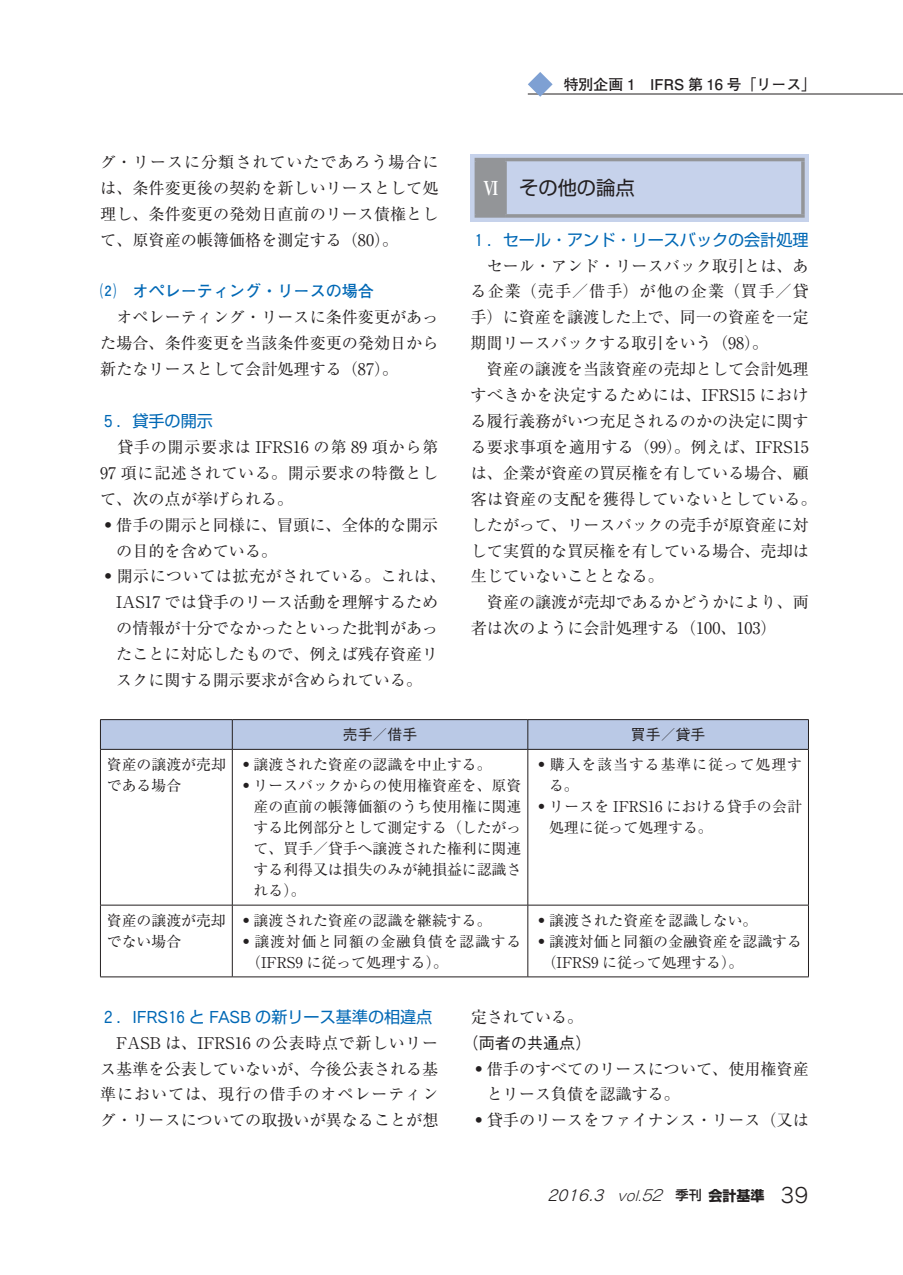
<style>
.page{position:relative;width:903px;height:1275px;background:#fff}
.page>*{position:absolute;margin:0;border:0;box-sizing:border-box;transform-origin:0 0}
.t1{font:19.25px "Shin Go Pr 5";color:#231f20}
.t2{font:16.1px/25.9px "Ryumin Pr 5";color:#231f20;text-align:justify}
.t3{font:16.1px "Shin Go Pr 5";color:#0168b5}
.t4{font:16.1px "Ryumin Pr 5";letter-spacing:.045em;color:#231f20}
.t5{font:16.1px "Ryumin Pr 5";letter-spacing:.04em;color:#231f20}
.t6{font:16.1px "Ryumin Pr 5";letter-spacing:.025em;color:#231f20}
.t7{font:700 16.1px "Futo Go B101 Pr 5";color:#0168b5}
.t8{font:500 16.1px "Gothic BBB Pr 5";color:#231f20}
.t9{font:14.88px/21px "Ryumin Pr 5";color:#231f20}
.t10{font:14.88px "Ryumin Pr 5";letter-spacing:.06em;color:#231f20}
.t11{font:italic 14.88px "Rodin Pro M";color:#231f20}
.t12{font:700 14.88px "Futo Go B101 Pr 5";color:#231f20}
.t13{font:500 14.88px "Gothic BBB Pr 5";color:#231f20}
.s1{font-family:"Cezanne Pro M";font-size:16.97px}
.s2{font-family:"Shin Go Pr 5";font-weight:900}
.s3{font-family:"Ryumin Pr 5";font-weight:700;color:#fff}
.s4{font-family:"Gothic MB101 Pr 5";font-weight:300;font-size:13.65px}
.s5{font-family:"Gothic MB101 Pr 5";font-weight:300}
.s6{font-family:"Shin Go Pr 5";font-weight:500;font-style:normal;font-size:13.12px}
.s7{font-family:"Shin Go Pr 5";font-weight:700;font-style:normal;font-size:14px}
.s8{font-style:normal;font-size:20.47px}
</style>
<div class="page">
<hr style="left:528px;top:94px;width:375px;height:1px;background:#231f20">
<svg style="left:528px;top:72px;width:25px;height:25px"></svg>
<div style="left:470px;top:154px;width:339px;height:68px;background:#c6d2eb"></div>
<div style="left:476px;top:160px;width:29px;height:56px;background:#939598"></div>
<hr style="left:475px;top:158px;width:30px;height:3px;background:#939598">
<hr style="left:475px;top:161px;width:3px;height:53px;background:#939598">
<hr style="left:505px;top:158px;width:300px;height:3px;background:#939598">
<svg style="left:505px;top:161px;width:2px;height:53px"></svg>
<svg style="left:801px;top:161px;width:4px;height:53px"></svg>
<svg style="left:475px;top:214px;width:30px;height:4px"></svg>
<svg style="left:505px;top:214px;width:300px;height:4px"></svg>
<hr style="left:100px;top:977px;width:132px;height:1px;background:#231f20">
<hr style="left:232px;top:977px;width:296px;height:1px;background:#231f20">
<hr style="left:100px;top:719px;width:132px;height:1px;background:#231f20">
<hr style="left:232px;top:719px;width:296px;height:1px;background:#231f20">
<hr style="left:528px;top:719px;width:281px;height:1px;background:#231f20">
<svg style="left:100px;top:720px;width:709px;height:29px;background:#b7c6e3"></svg>
<hr style="left:232px;top:749px;width:296px;height:1px;background:#231f20">
<hr style="left:100px;top:749px;width:132px;height:1px;background:#231f20">
<hr style="left:100px;top:750px;width:1px;height:155px;background:#231f20">
<hr style="left:232px;top:750px;width:1px;height:155px;background:#231f20">
<hr style="left:528px;top:749px;width:281px;height:1px;background:#231f20">
<hr style="left:527px;top:750px;width:1px;height:155px;background:#231f20">
<hr style="left:808px;top:750px;width:1px;height:155px;background:#231f20">
<hr style="left:100px;top:905px;width:132px;height:1px;background:#231f20">
<hr style="left:100px;top:905px;width:1px;height:72px;background:#231f20">
<hr style="left:232px;top:905px;width:296px;height:1px;background:#231f20">
<hr style="left:232px;top:905px;width:1px;height:72px;background:#231f20">
<hr style="left:528px;top:905px;width:281px;height:1px;background:#231f20">
<hr style="left:527px;top:905px;width:1px;height:72px;background:#231f20">
<hr style="left:808px;top:905px;width:1px;height:72px;background:#231f20">
<hr style="left:528px;top:977px;width:281px;height:1px;background:#231f20">
<p class="t2" style="left:100px;top:148px;width:340px">グ・リースに分類されていたであろう場合には、条件変更後の契約を新しいリースとして処理し、条件変更の発効日直前のリース債権として、原資産の帳簿価格を測定する（80）。</p>
<p class="t7" style="left:100px;top:278px;width:275px">⑵　オペレーティング・リースの場合</p>
<p class="t2" style="left:100px;top:303px;width:340px;text-indent:16px">オペレーティング・リースに条件変更があった場合、条件変更を当該条件変更の発効日から新たなリースとして会計処理する（87）。</p>
<p class="t3" style="left:104px;top:408px;width:110px"><span class="s1">5</span> ．貸手の開示</p>
<p class="t4" style="left:117px;top:434px;width:323px">貸手の開示要求は IFRS16 の第 89 項から第</p>
<p class="t5" style="left:100px;top:460px;width:340px">97 項に記述されている。開示要求の特徴とし</p>
<p class="t2" style="left:100px;top:485px;width:195px">て、次の点が挙げられる。</p>
<p class="t2" style="left:100px;top:511px;width:340px"><span class="s2">・</span>借手の開示と同様に、冒頭に、全体的な開示</p>
<p class="t2" style="left:116px;top:536px;width:162px">の目的を含めている。</p>
<p class="t6" style="left:100px;top:564px;width:347px"><span class="s2">・</span>開示については拡充がされている。これは、</p>
<p class="t2" style="left:116px;top:588px;width:324px">IAS17 では貸手のリース活動を理解するため</p>
<p class="t2" style="left:116px;top:614px;width:324px">の情報が十分でなかったといった批判があっ</p>
<p class="t2" style="left:116px;top:640px;width:324px">たことに対応したもので、例えば残存資産リ</p>
<p class="t2" style="left:116px;top:666px;width:307px">スクに関する開示要求が含められている。</p>
<p class="t12" style="left:564px;top:72px;width:254px">特別企画 1　IFRS 第 16 号「リース」</p>
<p class="t1" style="left:481px;top:172px;width:155px"><span class="s3">Ⅵ</span> その他の論点</p>
<p class="t3" style="left:474px;top:226px;width:336px"><span class="s1">1</span> ．セール・アンド・リースバックの会計処理</p>
<p class="t2" style="left:470px;top:251px;width:340px;text-indent:16px">セール・アンド・リースバック取引とは、ある企業（売手／借手）が他の企業（買手／貸手）に資産を譲渡した上で、同一の資産を一定期間リースバックする取引をいう（98）。</p>
<p class="t2" style="left:470px;top:355px;width:348px;text-align:left;text-indent:16px">資産の譲渡を当該資産の売却として会計処理すべきかを決定するためには、IFRS15 における履行義務がいつ充足されるのかの決定に関する要求事項を適用する（99）。例えば、IFRS15は、企業が資産の買戻権を有している場合、顧客は資産の支配を獲得していないとしている。したがって、リースバックの売手が原資産に対して実質的な買戻権を有している場合、売却は生じていないこととなる。</p>
<p class="t2" style="left:471px;top:588px;width:340px;text-indent:16px">資産の譲渡が売却であるかどうかにより、両者は次のように会計処理する（100、103）</p>
<p class="t13" style="left:343px;top:723px;width:76px">売手／借手</p>
<p class="t13" style="left:631px;top:723px;width:76px">買手／貸手</p>
<p class="t9" style="left:107px;top:753px;width:121px">資産の譲渡が売却である場合</p>
<p class="t9" style="left:239px;top:753px;width:254px"><span class="s2">・</span>譲渡された資産の認識を中止する。</p>
<p class="t9" style="left:239px;top:774px;width:284px"><span class="s2">・</span>リースバックからの使用権資産を、原資</p>
<p class="t9" style="left:254px;top:795px;width:269px">産の直前の帳簿価額のうち使用権に関連</p>
<p class="t9" style="left:254px;top:816px;width:269px">する比例部分として測定する（したがっ</p>
<p class="t9" style="left:254px;top:837px;width:269px">て、買手／貸手へ譲渡された権利に関連</p>
<p class="t9" style="left:254px;top:858px;width:269px">する利得又は損失のみが純損益に認識さ</p>
<p class="t9" style="left:254px;top:879px;width:54px">れる）。</p>
<p class="t9" style="left:107px;top:909px;width:120px">資産の譲渡が売却でない場合</p>
<p class="t9" style="left:239px;top:909px;width:254px"><span class="s2">・</span>譲渡された資産の認識を継続する。</p>
<p class="t10" style="left:239px;top:929px;width:284px"><span class="s2">・</span>譲渡対価と同額の金融負債を認識する</p>
<p class="t9" style="left:246px;top:951px;width:203px">（IFRS9 に従って処理する）。</p>
<p class="t10" style="left:534px;top:753px;width:269px"><span class="s2">・</span>購入を該当する基準に従って処理す</p>
<p class="t9" style="left:549px;top:774px;width:31px">る。</p>
<p class="t9" style="left:534px;top:795px;width:269px"><span class="s2">・</span>リースを IFRS16 における貸手の会計</p>
<p class="t9" style="left:549px;top:816px;width:165px">処理に従って処理する。</p>
<p class="t9" style="left:534px;top:909px;width:225px"><span class="s2">・</span>譲渡された資産を認識しない。</p>
<p class="t9" style="left:534px;top:930px;width:269px"><span class="s2">・</span>譲渡対価と同額の金融資産を認識する</p>
<p class="t9" style="left:542px;top:951px;width:203px">（IFRS9 に従って処理する）。</p>
<p class="t3" style="left:104px;top:1003px;width:330px"><span class="s1">2</span> ．<span class="s1">IFRS16</span> と <span class="s1">FASB</span> の新リース基準の相違点</p>
<p class="t2" style="left:100px;top:1028px;width:340px;text-indent:16px">FASB は、IFRS16 の公表時点で新しいリース基準を公表していないが、今後公表される基準においては、現行の借手のオペレーティング・リースについての取扱いが異なることが想</p>
<p class="t2" style="left:471px;top:1003px;width:114px">定されている。</p>
<p class="t8" style="left:463px;top:1030px;width:130px">（両者の共通点）</p>
<p class="t2" style="left:471px;top:1054px;width:340px"><span class="s2">・</span>借手のすべてのリースについて、使用権資産</p>
<p class="t2" style="left:487px;top:1080px;width:195px">とリース負債を認識する。</p>
<p class="t2" style="left:471px;top:1106px;width:340px"><span class="s2">・</span>貸手のリースをファイナンス・リース（又は</p>
<p class="t11" style="left:547px;top:1186px;width:263px">2016.3 <span class="s4">vol.</span><span class="s5">52</span> <span class="s6">季刊</span><span class="s7">会計基準</span> <span class="s8">3 9</span></p>
</div>
